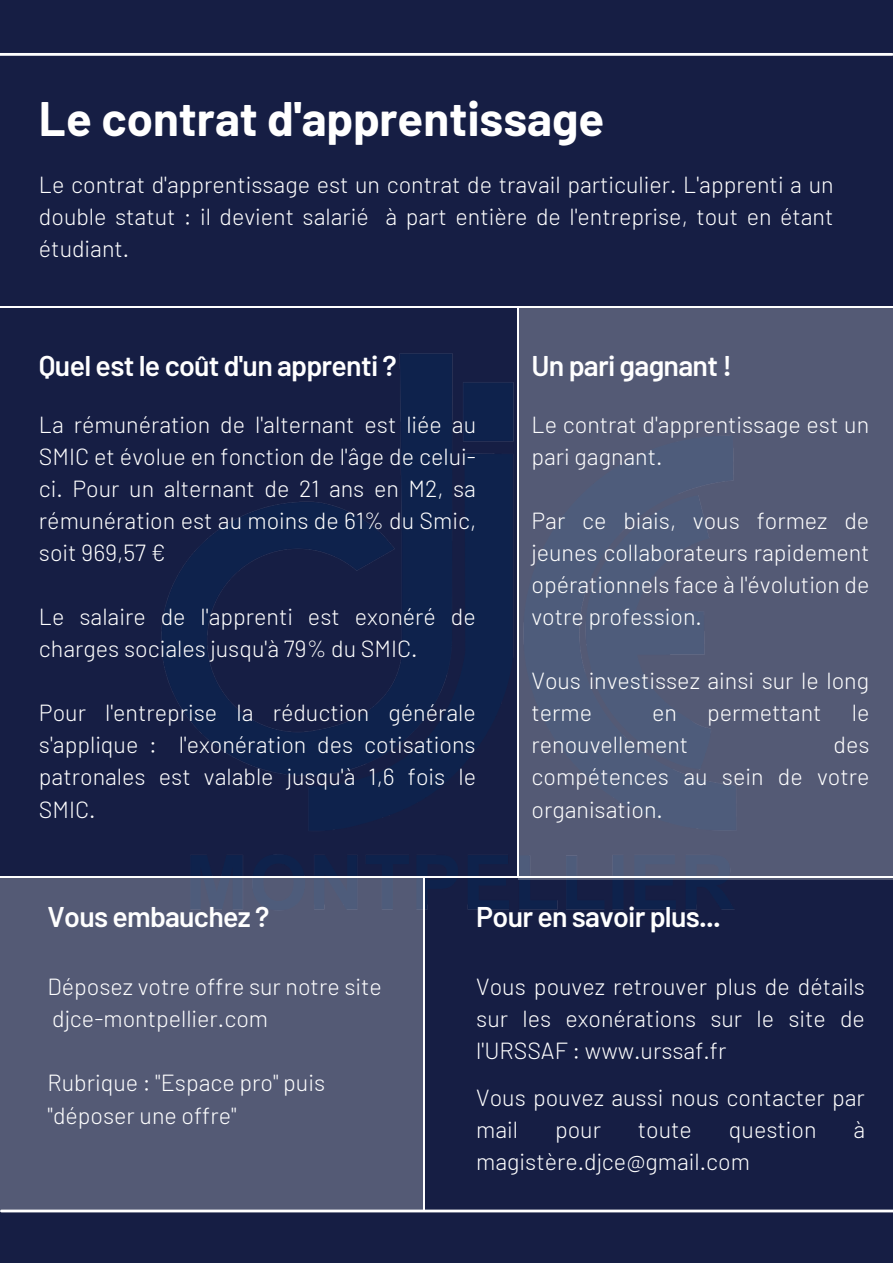
<style>
.page{position:relative;width:893px;height:1263px;background:#161e44}
.page>*{position:absolute;margin:0;border:0;box-sizing:border-box;transform-origin:0 0}
.t1{font:700 47.25px "Barlow";color:#fff}
.t2{font:600 28.5px "Barlow";letter-spacing:-.025em;color:#fff}
.t3{font:300 23.25px/32.1px "Barlow";color:#fff}
</style>
<div class="page">
<img style="left:161px;top:353px;width:582px;height:557px">
<hr style="left:1px;top:1209px;width:892px;height:3px;background:#fff">
<hr style="left:0;top:307px;width:893px;height:1px;background:#fff">
<hr style="left:517px;top:308px;width:1px;height:568px;background:#fff">
<hr style="left:0;top:876px;width:893px;height:2px;background:#fff">
<hr style="left:423px;top:877px;width:2px;height:333px;background:#fff">
<div style="left:518px;top:308px;width:375px;height:571px;background:#545a75"></div>
<div style="left:0;top:878px;width:424px;height:332px;background:#545a75"></div>
<hr style="left:0;top:53px;width:892px;height:3px;background:#fff">
<p class="t1" style="left:39px;top:89px;width:567px">Le contrat d'apprentissage</p>
<p class="t3" style="left:39px;top:167px;width:796px;text-align:justify">Le contrat d'apprentissage est un contrat de travail particulier. L'apprenti a un double statut : il devient salarié à part entière de l'entreprise, tout en étant étudiant.</p>
<p class="t2" style="left:39px;top:347px;width:359px">Quel est le coût d'un apprenti ?</p>
<p class="t3" style="left:39px;top:407px;width:439px;text-align:justify">La rémunération de l'alternant est liée au SMIC et évolue en fonction de l'âge de celui&shy;ci. Pour un alternant de 21 ans en M2, sa rémunération est au moins de 61% du Smic, soit 969,57 €</p>
<p class="t3" style="left:39px;top:600px;width:438px">Le salaire de l'apprenti est exonéré de charges sociales jusqu'à 79% du SMIC.</p>
<p class="t3" style="left:39px;top:696px;width:438px;text-align:justify">Pour l'entreprise la réduction générale s'applique : l'exonération des cotisations patronales est valable jusqu'à 1,6 fois le SMIC.</p>
<p class="t2" style="left:531px;top:347px;width:202px">Un pari gagnant !</p>
<p class="t3" style="left:531px;top:407px;width:339px">Le contrat d'apprentissage est un pari gagnant.</p>
<p class="t3" style="left:531px;top:503px;width:339px;text-align:justify">Par ce biais, vous formez de jeunes collaborateurs rapidement opérationnels face à l'évolution de votre profession.</p>
<p class="t3" style="left:531px;top:664px;width:339px">Vous investissez ainsi sur le long terme</p>
<p class="t3" style="left:652px;top:696px;width:26px">en</p>
<p class="t3" style="left:707px;top:696px;width:116px">permettant</p>
<p class="t3" style="left:852px;top:696px;width:19px">le</p>
<p class="t3" style="left:531px;top:728px;width:158px">renouvellement</p>
<p class="t3" style="left:531px;top:728px;width:339px;text-align:justify;text-indent:302px">des compétences au sein de votre organisation.</p>
<p class="t2" style="left:47px;top:899px;width:223px">Vous embauchez ?</p>
<p class="t3" style="left:47px;top:970px;width:336px">Déposez votre offre sur notre site djce-montpellier.com</p>
<p class="t3" style="left:47px;top:1066px;width:279px">Rubrique : "Espace pro" puis "déposer une offre"</p>
<p class="t2" style="left:476px;top:899px;width:246px">Pour en savoir plus...</p>
<p class="t3" style="left:476px;top:970px;width:390px;text-align:justify">Vous pouvez retrouver plus de détails sur les exonérations sur le site de l'URSSAF : www.urssaf.fr</p>
<p class="t3" style="left:476px;top:1080px;width:390px">Vous pouvez aussi nous contacter par mail</p>
<p class="t3" style="left:555px;top:1112px;width:48px">pour</p>
<p class="t3" style="left:638px;top:1112px;width:56px">toute</p>
<p class="t3" style="left:729px;top:1112px;width:89px">question</p>
<p class="t3" style="left:853px;top:1112px;width:13px">à</p>
<p class="t3" style="left:476px;top:1144px;width:275px">magistère.djce@gmail.com</p>
</div>
